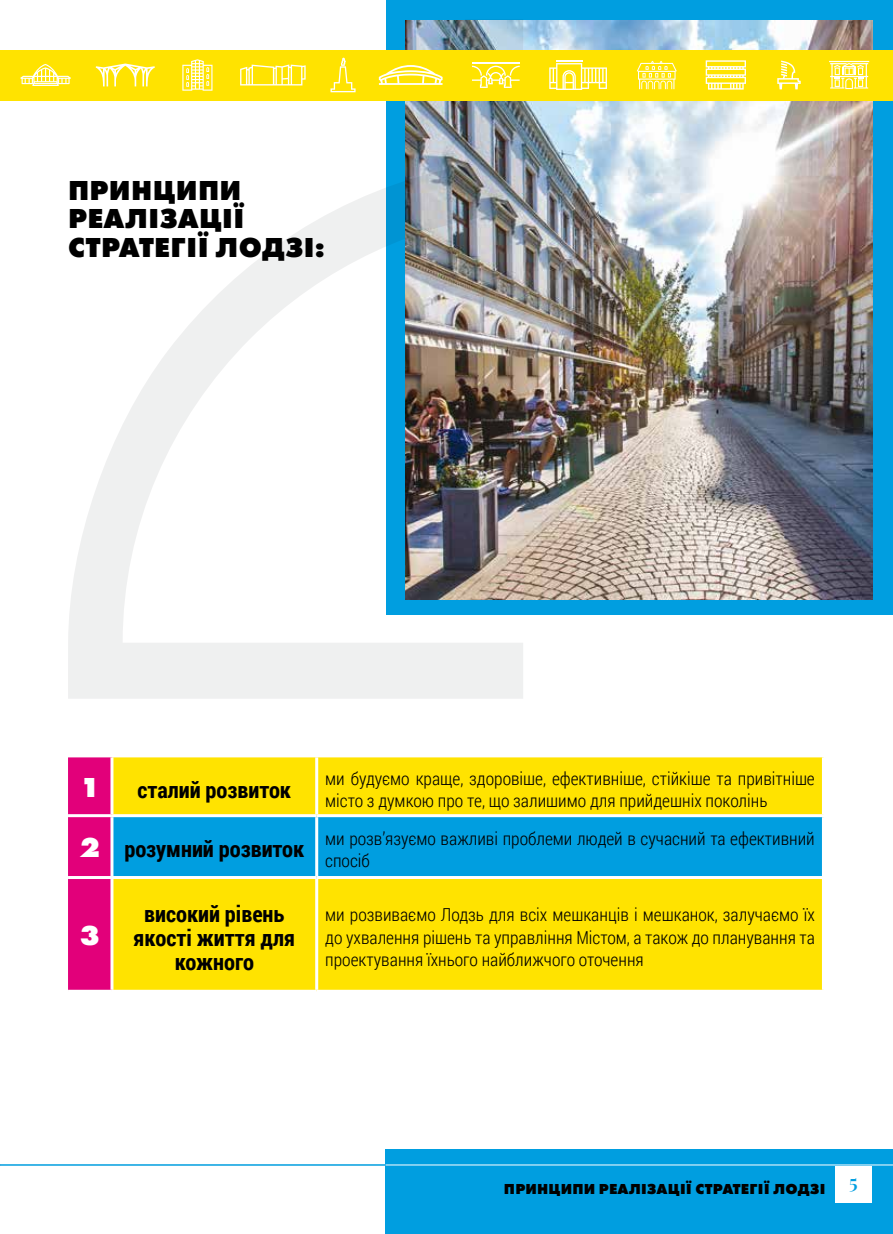
<style>
.page{position:relative;width:893px;height:1234px;background:#fff}
.page>*{position:absolute;margin:0;border:0;box-sizing:border-box;transform-origin:0 0}
.t1{font:700 28.5px/28.5px "Futura PT Extra";letter-spacing:.01em;color:#000}
.t2{font:700 28.5px "Futura PT Extra";color:#fff}
.t3{font:700 22.5px/24px "Roboto Condensed";color:#000;text-align:center}
.t4{font:300 17.85px/22.5px "Roboto Condensed";color:#000}
.t5{font:700 15px "Futura PT Extra";letter-spacing:.01em;color:#000}
.s1{font-family:"Futura PT Extra";font-size:28.5px;color:#fff}
</style>
<div class="page">
<div style="left:385px;top:618px;width:508px;height:615px;background:#009ee0"></div>
<div style="left:836px;top:1165px;width:36px;height:36px;background:#fff"></div>
<hr style="left:385px;top:1164px;width:508px;height:1px;background:#fff">
<div style="left:0;top:0;width:893px;height:1147px;background:#fff"></div>
<hr style="left:0;top:1164px;width:385px;height:1px;background:#009ee0">
<div style="left:387px;top:0;width:506px;height:614px;background:#009ee0"></div>
<img style="left:523px;top:20px;width:350px;height:579px">
<div style="left:68px;top:757px;width:42px;height:232px;background:#e2007a"></div>
<div style="left:113px;top:757px;width:709px;height:232px;background:#ffe300"></div>
<div style="left:113px;top:817px;width:709px;height:58px;background:#009ee0"></div>
<hr style="left:315px;top:757px;width:3px;height:57px;background:#fff">
<hr style="left:68px;top:814px;width:44px;height:3px;background:#fff">
<hr style="left:112px;top:814px;width:205px;height:3px;background:#fff">
<hr style="left:317px;top:814px;width:508px;height:3px;background:#fff">
<hr style="left:315px;top:817px;width:3px;height:58px;background:#fff">
<hr style="left:68px;top:875px;width:44px;height:3px;background:#fff">
<hr style="left:112px;top:875px;width:205px;height:3px;background:#fff">
<hr style="left:317px;top:875px;width:508px;height:3px;background:#fff">
<hr style="left:315px;top:878px;width:3px;height:111px;background:#fff">
<img style="left:68px;top:19px;width:455px;height:679px">
<div style="left:0;top:50px;width:893px;height:50px;background:#ffe300"></div>
<svg style="left:20px;top:64px;width:51px;height:22px"></svg>
<svg style="left:96px;top:63px;width:59px;height:23px"></svg>
<svg style="left:330px;top:58px;width:26px;height:34px"></svg>
<svg style="left:240px;top:64px;width:66px;height:21px"></svg>
<svg style="left:379px;top:65px;width:64px;height:20px"></svg>
<svg style="left:549px;top:60px;width:58px;height:30px"></svg>
<svg style="left:706px;top:60px;width:40px;height:30px"></svg>
<svg style="left:829px;top:61px;width:40px;height:28px"></svg>
<svg style="left:777px;top:61px;width:24px;height:28px"></svg>
<svg style="left:637px;top:61px;width:40px;height:28px"></svg>
<svg style="left:182px;top:59px;width:30px;height:32px"></svg>
<hr style="left:472px;top:62px;width:48px;height:1px;background:#fff">
<svg style="left:472px;top:66px;width:48px;height:22px"></svg>
<h1 class="t1" style="left:68px;top:175px;width:259px">ПРИНЦИПИ<br>РЕАЛІЗАЦІЇ<br>СТРАТЕГІЇ ЛОДЗІ:</h1>
<h1 class="t2" style="left:80px;top:769px;width:22px">1</h1>
<p class="t3" style="left:138px;top:777px;width:155px">сталий розвиток</p>
<p class="t4" style="left:325px;top:766px;width:491px">ми будуємо краще, здоровіше, ефективніше, стійкіше та привітніше місто з думкою про те, що залишимо для прийдешніх поколінь</p>
<p class="t3" style="left:80px;top:835px;width:226px"><span class="s1">2</span> розумний розвиток</p>
<p class="t4" style="left:325px;top:826px;width:491px">ми розв’язуємо важливі проблеми людей в сучасний та ефективний спосіб</p>
<h1 class="t2" style="left:80px;top:916px;width:22px">3</h1>
<p class="t3" style="left:134px;top:901px;width:163px">високий рівень якості життя для кожного</p>
<p class="t4" style="left:325px;top:902px;width:491px;text-align:justify">ми розвиваємо Лодзь для всіх мешканців і мешканок, залучаємо їх до ухвалення рішень та управління Містом, а також до планування та проектування їхнього найближчого оточення</p>
<p class="t5" style="left:504px;top:1178px;width:355px">ПРИНЦИПИ РЕАЛІЗАЦІЇ СТРАТЕГІЇ ЛОДЗІ <sup>5</sup></p>
</div>
